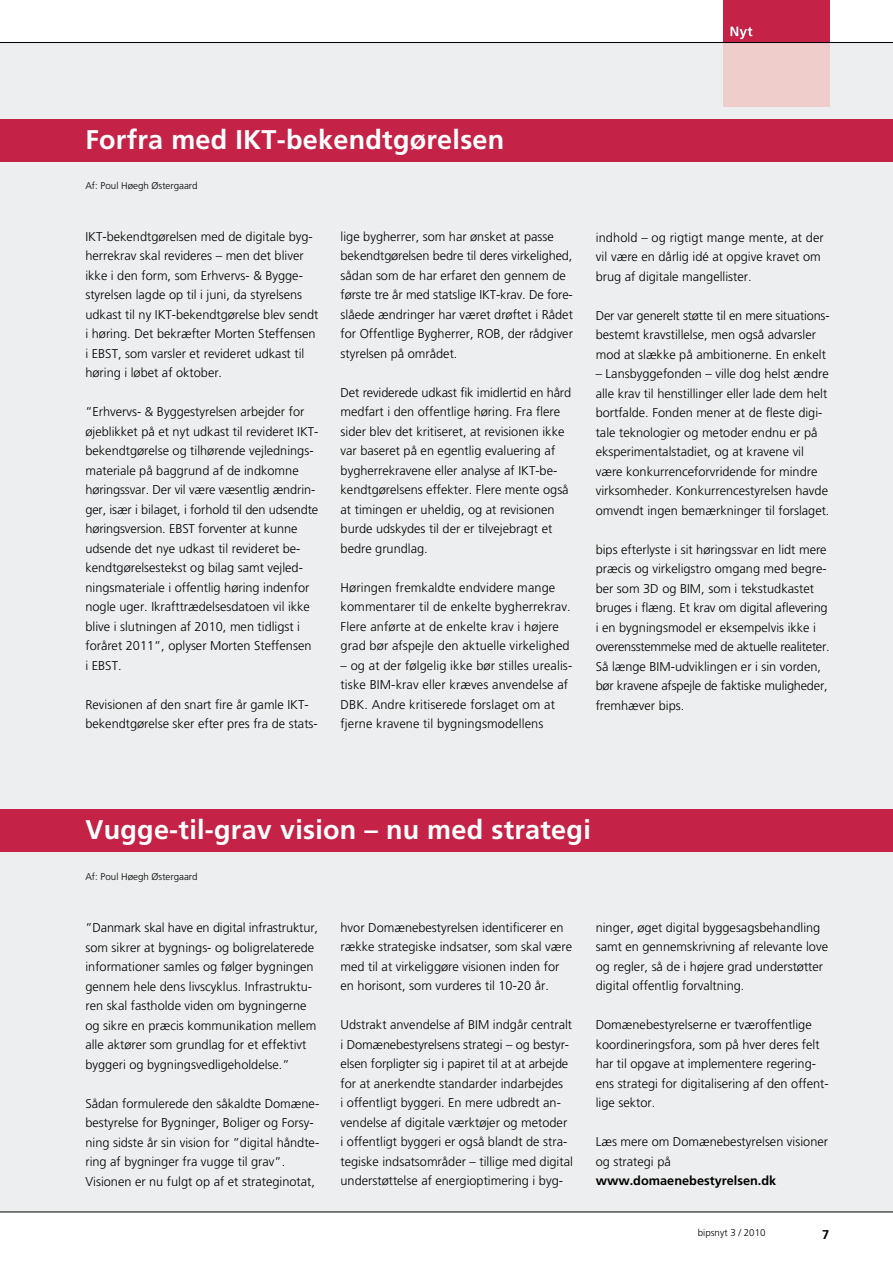
<style>
.page{position:relative;width:893px;height:1263px;background:#fff}
.page>*{position:absolute;margin:0;border:0;box-sizing:border-box;transform-origin:0 0}
.t1{font:700 27px "Frutiger";letter-spacing:.01em;color:#fff}
.t2{font:300 12.75px/19.5px "Frutiger";color:#000}
.t3{font:700 12.75px "Frutiger";color:#000}
.t4{font:300 9.75px "Frutiger";color:#000}
</style>
<div class="page">
<div style="left:0;top:43px;width:893px;height:1169px;background:#edeeef"></div>
<hr style="left:0;top:1211px;width:893px;height:1px;background:#000">
<div style="left:0;top:809px;width:893px;height:42px;background:#c42347"></div>
<div style="left:0;top:119px;width:893px;height:43px;background:#c42347"></div>
<div style="left:723px;top:40px;width:106px;height:66px;background:#eecdcb"></div>
<div style="left:723px;top:0;width:106px;height:43px;background:#c42347"></div>
<svg style="left:730px;top:27px;width:22px;height:12px"></svg>
<hr style="left:0;top:42px;width:893px;height:1px;background:#000">
<h1 class="t1" style="left:85px;top:124px;width:420px">Forfra med IKT-bekendtgørelsen</h1>
<p class="t4" style="left:85px;top:180px;width:114px">Af: Poul Høegh Østergaard</p>
<p class="t2" style="left:85px;top:227px;width:235px">IKT-bekendtgørelsen med de digitale byg&shy;herrekrav skal revideres – men det bliver ikke i den form, som Erhvervs- &amp; Bygge&shy;styrelsen lagde op til i juni, da styrelsens udkast til ny IKT-bekendtgørelse blev sendt i høring. Det bekræfter Morten Steffensen i EBST, som varsler et revideret udkast til høring i løbet af oktober.</p>
<p class="t2" style="left:85px;top:402px;width:235px">”Erhvervs- &amp; Byggestyrelsen arbejder for øjeblikket på et nyt udkast til revideret IKT&shy;bekendtgørelse og tilhørende vejlednings&shy;materiale på baggrund af de indkomne høringssvar. Der vil være væsentlig ændrin&shy;ger, især i bilaget, i forhold til den udsendte høringsversion. EBST forventer at kunne udsende det nye udkast til revideret be&shy;kendtgørelsestekst og bilag samt vejled&shy;ningsmateriale i offentlig høring indenfor nogle uger. Ikrafttrædelsesdatoen vil ikke blive i slutningen af 2010, men tidligst i foråret 2011”, oplyser Morten Steffensen<br>i EBST.</p>
<p class="t2" style="left:85px;top:695px;width:234px">Revisionen af den snart fire år gamle IKT&shy;bekendtgørelse sker efter pres fra de stats-</p>
<p class="t2" style="left:341px;top:227px;width:234px">lige bygherrer, som har ønsket at passe bekendtgørelsen bedre til deres virkelighed, sådan som de har erfaret den gennem de første tre år med statslige IKT-krav. De fore&shy;slåede ændringer har været drøftet i Rådet for Offentlige Bygherrer, ROB, der rådgiver styrelsen på området.</p>
<p class="t2" style="left:341px;top:383px;width:232px">Det reviderede udkast fik imidlertid en hård medfart i den offentlige høring. Fra flere sider blev det kritiseret, at revisionen ikke var baseret på en egentlig evaluering af bygherrekravene eller analyse af IKT-be&shy;kendtgørelsens effekter. Flere mente også at timingen er uheldig, og at revisionen burde udskydes til der er tilvejebragt et bedre grundlag.</p>
<p class="t2" style="left:341px;top:578px;width:232px">Høringen fremkaldte endvidere mange kommentarer til de enkelte bygherrekrav.<br>Flere anførte at de enkelte krav i højere grad bør afspejle den aktuelle virkelighed</p>
<p class="t2" style="left:341px;top:656px;width:233px">– og at der følgelig ikke bør stilles urealis&shy;tiske BIM-krav eller kræves anvendelse af DBK. Andre kritiserede forslaget om at fjerne kravene til bygningsmodellens</p>
<p class="t2" style="left:596px;top:228px;width:230px">indhold – og rigtigt mange mente, at der vil være en dårlig idé at opgive kravet om brug af digitale mangellister.</p>
<p class="t2" style="left:596px;top:306px;width:235px">Der var generelt støtte til en mere situations&shy;bestemt kravstillelse, men også advarsler mod at slække på ambitionerne. En enkelt</p>
<p class="t2" style="left:596px;top:364px;width:235px">– Lansbyggefonden – ville dog helst ændre alle krav til henstillinger eller lade dem helt bortfalde. Fonden mener at de fleste digi&shy;tale teknologier og metoder endnu er på eksperimentalstadiet, og at kravene vil være konkurrenceforvridende for mindre virksomheder. Konkurrencestyrelsen havde omvendt ingen bemærkninger til forslaget.</p>
<p class="t2" style="left:596px;top:540px;width:235px">bips efterlyste i sit høringssvar en lidt mere præcis og virkeligstro omgang med begre&shy;ber som 3D og BIM, som i tekstudkastet bruges i flæng. Et krav om digital aflevering i en bygningsmodel er eksempelvis ikke i overensstemmelse med de aktuelle realiteter.<br>Så længe BIM-udviklingen er i sin vorden, bør kravene afspejle de faktiske muligheder, fremhæver bips.</p>
<h1 class="t1" style="left:85px;top:813px;width:507px">Vugge-til-grav vision – nu med strategi</h1>
<p class="t4" style="left:85px;top:871px;width:114px">Af: Poul Høegh Østergaard</p>
<p class="t2" style="left:85px;top:918px;width:234px">”Danmark skal have en digital infrastruktur, som sikrer at bygnings- og boligrelaterede informationer samles og følger bygningen gennem hele dens livscyklus. Infrastruktu&shy;ren skal fastholde viden om bygningerne og sikre en præcis kommunikation mellem alle aktører som grundlag for et effektivt byggeri og bygningsvedligeholdelse.”</p>
<p class="t2" style="left:85px;top:1093px;width:235px">Sådan formulerede den såkaldte Domæne&shy;bestyrelse for Bygninger, Boliger og Forsy&shy;ning sidste år sin vision for ”digital håndte&shy;ring af bygninger fra vugge til grav”.<br>Visionen er nu fulgt op af et strateginotat,</p>
<p class="t2" style="left:341px;top:918px;width:233px">hvor Domænebestyrelsen identificerer en række strategiske indsatser, som skal være med til at virkeliggøre visionen inden for en horisont, som vurderes til 10-20 år.</p>
<p class="t2" style="left:341px;top:1015px;width:234px">Udstrakt anvendelse af BIM indgår centralt i Domænebestyrelsens strategi – og bestyr&shy;elsen forpligter sig i papiret til at at arbejde for at anerkendte standarder indarbejdes<br>i offentligt byggeri. En mere udbredt an&shy;vendelse af digitale værktøjer og metoder i offentligt byggeri er også blandt de stra&shy;tegiske indsatsområder – tillige med digital understøttelse af energioptimering i byg-</p>
<p class="t2" style="left:596px;top:918px;width:234px">ninger, øget digital byggesagsbehandling samt en gennemskrivning af relevante love og regler, så de i højere grad understøtter digital offentlig forvaltning.</p>
<p class="t2" style="left:596px;top:1015px;width:235px">Domænebestyrelserne er tværoffentlige koordineringsfora, som på hver deres felt har til opgave at implementere regering&shy;ens strategi for digitalisering af den offent&shy;lige sektor.</p>
<p class="t2" style="left:596px;top:1132px;width:234px">Læs mere om Domænebestyrelsen visioner og strategi på</p>
<p class="t3" style="left:596px;top:1173px;width:182px">www.domaenebestyrelsen.dk</p>
<p class="t4" style="left:698px;top:1227px;width:69px">bipsnyt 3 / 2010</p>
<p class="t3" style="left:822px;top:1226px;width:9px">7</p>
</div>
